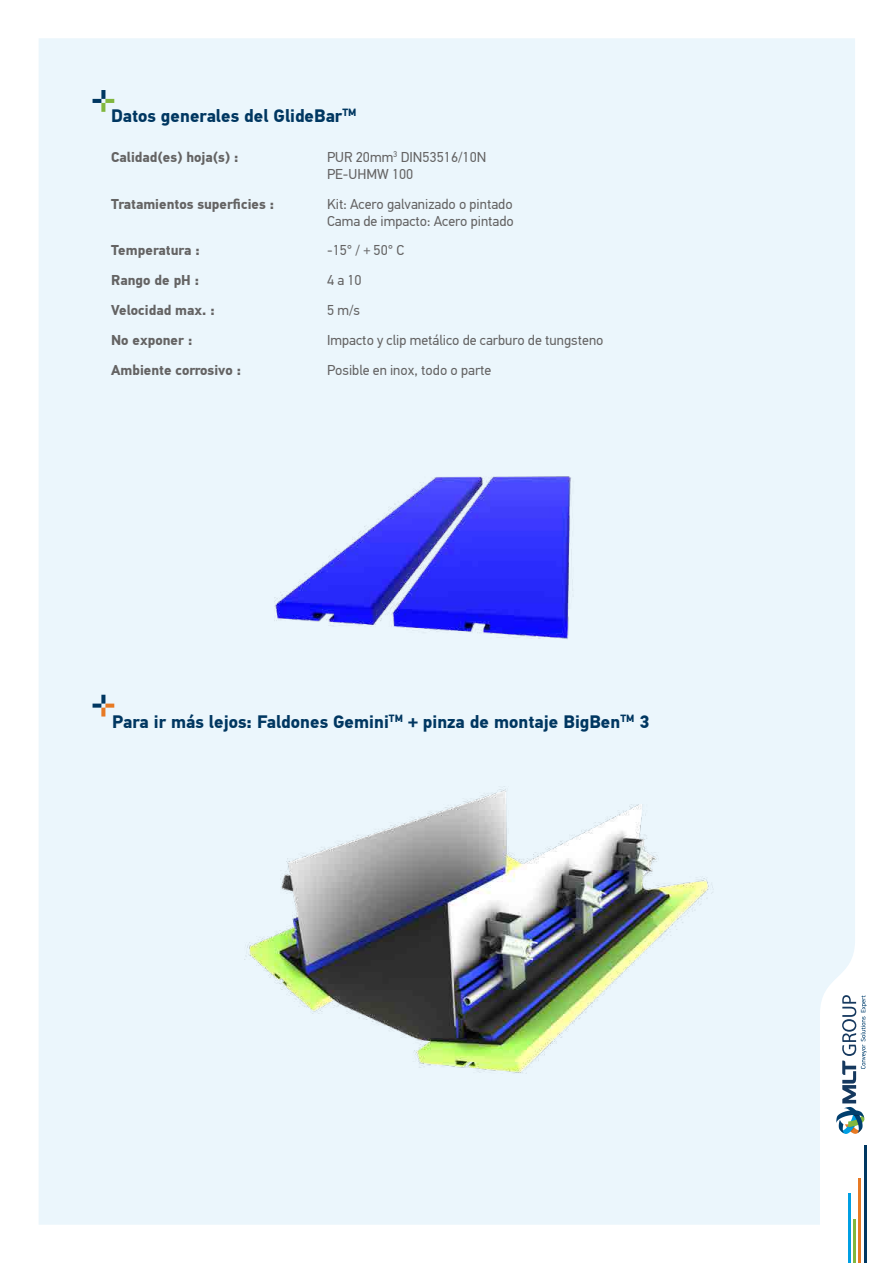
<style>
.page{position:relative;width:893px;height:1263px;background:#fff}
.page>*{position:absolute;margin:0;border:0;box-sizing:border-box;transform-origin:0 0}
.t1{font:700 18px "PF Din Text Pro";color:#003761}
.t2{font:14.25px/17.1px "PF Din Text Pro";color:#646363}
.t3{font:700 14.25px "PF Din Text Pro";color:#646363}
</style>
<div class="page">
<div style="left:39px;top:38px;width:816px;height:1187px;background:#ebf6fc"></div>
<hr style="left:848px;top:1194px;width:2px;height:69px;background:#009fe3">
<hr style="left:864px;top:1145px;width:3px;height:118px;background:#003761">
<hr style="left:859px;top:1178px;width:2px;height:85px;background:#e77a24">
<hr style="left:853px;top:1220px;width:3px;height:43px;background:#81b73e">
<svg style="left:836px;top:995px;width:31px;height:139px"></svg>
<img style="left:167px;top:774px;width:559px;height:314px">
<img style="left:262px;top:411px;width:325px;height:259px">
<svg style="left:93px;top:90px;width:21px;height:22px"></svg>
<svg style="left:93px;top:695px;width:21px;height:21px"></svg>
<p class="t1" style="left:111px;top:105px;width:247px">Datos generales del GlideBar<sup>TM</sup></p>
<p class="t3" style="left:111px;top:148px;width:129px">Calidad(es) hoja(s) :</p>
<p class="t2" style="left:327px;top:148px;width:161px">PUR 20mm<sup>3</sup> DIN53516/10N<br>PE-UHMW 100</p>
<p class="t3" style="left:111px;top:195px;width:165px">Tratamientos superficies :</p>
<p class="t2" style="left:327px;top:195px;width:188px">Kit: Acero galvanizado o pintado<br>Cama de impacto: Acero pintado</p>
<p class="t3" style="left:111px;top:242px;width:90px">Temperatura :</p>
<p class="t2" style="left:327px;top:242px;width:79px">-15° / + 50° C</p>
<p class="t3" style="left:111px;top:272px;width:90px">Rango de pH :</p>
<p class="t2" style="left:327px;top:272px;width:36px">4 a 10</p>
<p class="t3" style="left:111px;top:302px;width:105px">Velocidad max. :</p>
<p class="t2" style="left:327px;top:302px;width:34px">5 m/s</p>
<p class="t3" style="left:111px;top:331px;width:83px">No exponer :</p>
<p class="t2" style="left:327px;top:332px;width:278px">Impacto y clip metálico de carburo de tungsteno</p>
<p class="t3" style="left:111px;top:361px;width:131px">Ambiente corrosivo :</p>
<p class="t2" style="left:327px;top:362px;width:166px">Posible en inox, todo o parte</p>
<p class="t1" style="left:112px;top:711px;width:539px">Para ir más lejos: Faldones Gemini<sup>TM</sup> + pinza de montaje BigBen<sup>TM</sup> 3</p>
</div>
